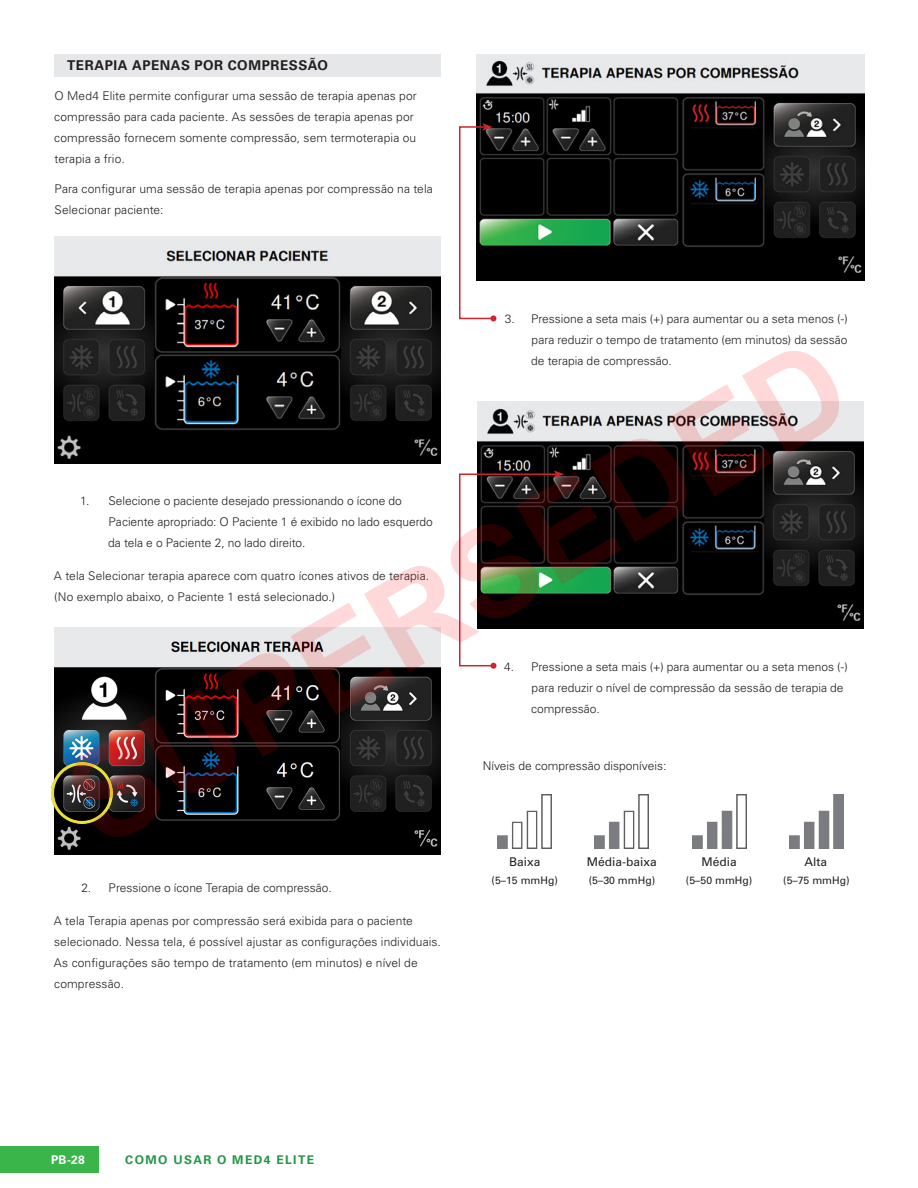
<style>
.page{position:relative;width:918px;height:1188px;background:#fff}
.page>*{position:absolute;margin:0;border:0;box-sizing:border-box;transform-origin:0 0}
.t1{font:700 126.75px "Arial";color:rgb(255 0 0/.15)}
.Heading_2{font:700 13.5px "Univers LT Std";letter-spacing:.04em;color:#231f20}
.Body_Text{font:300 12px/21px "Univers LT Std";letter-spacing:.01em;color:#231f20}
.CellBody_8_Center{font:300 12px "Univers LT Std";color:#231f20}
.CellBody_Centered_55{font:12px "Univers LT Std";color:#231f20}
.t2{font:700 12px "Univers LT Std";letter-spacing:.12em;color:#269448}
.t3{font:700 12px "Univers LT Std";color:#fff}
.CellBody_Centered_55-2{font:10.5px "Univers LT Std";color:#231f20}
</style>
<div class="page">
<div style="left:0;top:1146px;width:98px;height:27px;background:#3ab54a"></div>
<div style="left:54px;top:54px;width:387px;height:22px;background:#e6e7e9"></div>
<img style="left:54px;top:236px;width:387px;height:227px">
<img style="left:54px;top:628px;width:387px;height:226px">
<img style="left:51px;top:763px;width:61px;height:61px">
<img style="left:476px;top:54px;width:389px;height:227px">
<img style="left:477px;top:401px;width:387px;height:227px">
<img style="left:498px;top:794px;width:54px;height:54px">
<img style="left:595px;top:794px;width:54px;height:54px">
<img style="left:692px;top:794px;width:54px;height:54px">
<img style="left:789px;top:794px;width:54px;height:54px">
<svg style="left:459px;top:123px;width:37px;height:198px"></svg>
<svg style="left:459px;top:470px;width:105px;height:199px"></svg>
<p class="Heading_2" style="left:67px;top:57px;width:262px">TERAPIA APENAS POR COMPRESSÃO</p>
<p class="Body_Text" style="left:54px;top:85px;width:364px">O Med4 Elite permite configurar uma sessão de terapia apenas por compressão para cada paciente. As sessões de terapia apenas por compressão fornecem somente compressão, sem termoterapia ou terapia a frio.</p>
<p class="Body_Text" style="left:54px;top:178px;width:380px">Para configurar uma sessão de terapia apenas por compressão na tela<br>Selecionar paciente:</p>
<p class="Body_Text" style="left:531px;top:309px;width:318px;text-align:justify;text-indent:-26px">3. Pressione a seta mais (+) para aumentar ou a seta menos (-) para reduzir o tempo de tratamento (em minutos) da sessão de terapia de compressão.</p>
<h1 class="t1" style="left:35px;top:734px;width:875px;rotate:-30deg">SUPERSEDED</h1>
<p class="CellBody_Centered_55-2" style="left:783px;top:874px;width:68px">(5–75 mmHg)</p>
<p class="Body_Text" style="left:108px;top:490px;width:326px;text-indent:-28px">1. Selecione o paciente desejado pressionando o ícone do<br>Paciente apropriado: O Paciente 1 é exibido no lado esquerdo da tela e o Paciente 2, no lado direito.</p>
<p class="Body_Text" style="left:54px;top:565px;width:377px">A tela Selecionar terapia aparece com quatro ícones ativos de terapia. (No exemplo abaixo, o Paciente 1 está selecionado.)</p>
<p class="Body_Text" style="left:531px;top:656px;width:318px;text-indent:-27px">4. Pressione a seta mais (+) para aumentar ou a seta menos (-) para reduzir o nível de compressão da sessão de terapia de compressão.</p>
<p class="CellBody_8_Center" style="left:483px;top:759px;width:185px">Níveis de compressão disponíveis:</p>
<p class="CellBody_Centered_55" style="left:587px;top:855px;width:72px">Média-baixa</p>
<p class="CellBody_Centered_55-2" style="left:589px;top:874px;width:68px">(5–30 mmHg)</p>
<p class="CellBody_Centered_55" style="left:701px;top:855px;width:37px">Média</p>
<p class="CellBody_Centered_55-2" style="left:686px;top:874px;width:68px">(5–50 mmHg)</p>
<p class="CellBody_Centered_55" style="left:509px;top:855px;width:33px">Baixa</p>
<p class="CellBody_Centered_55-2" style="left:492px;top:874px;width:68px">(5–15 mmHg)</p>
<p class="CellBody_Centered_55" style="left:805px;top:855px;width:24px">Alta</p>
<p class="Body_Text" style="left:81px;top:877px;width:252px">2. Pressione o ícone Terapia de compressão.</p>
<p class="Body_Text" style="left:54px;top:910px;width:388px">A tela Terapia apenas por compressão será exibida para o paciente selecionado. Nessa tela, é possível ajustar as configurações individuais.<br>As configurações são tempo de tratamento (em minutos) e nível de compressão.</p>
<p class="t3" style="left:51px;top:1153px;width:35px">PB-28</p>
<p class="t2" style="left:125px;top:1153px;width:190px">COMO USAR O MED4 ELITE</p>
</div>
